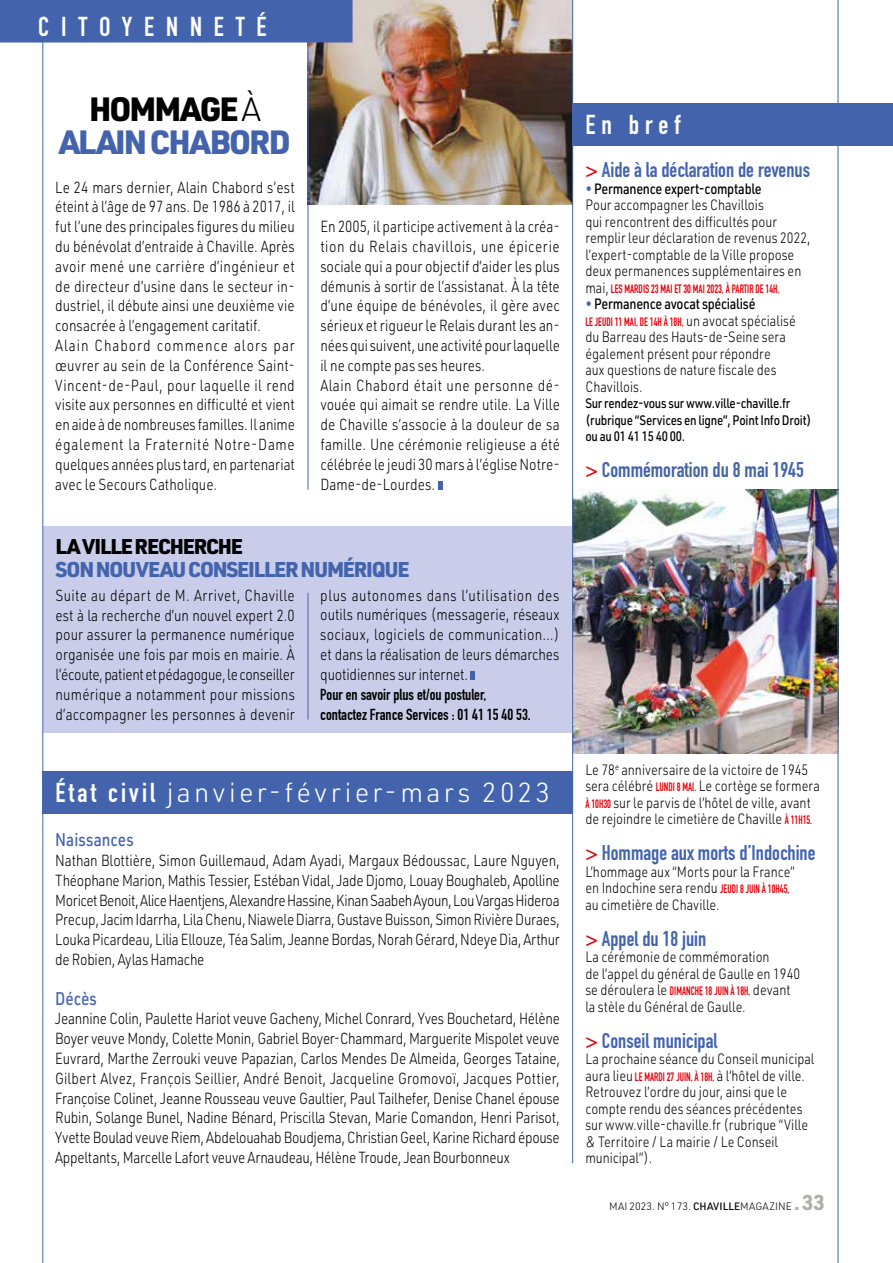
<style>
.page{position:relative;width:893px;height:1263px;background:#fff}
.page>*{position:absolute;margin:0;border:0;box-sizing:border-box;transform-origin:0 0}
.t1{font:900 33px/33px "URWDIN";letter-spacing:-.055em;color:#4364ad;text-align:center}
.t2{font:300 27px "URWDIN";letter-spacing:.12em;color:#fff}
.t3{font:27px "DIN Engschrift LT Pro";letter-spacing:.44em;color:#fff}
.t4{font:21px "DIN Engschrift LT Pro";color:#4364ad}
.t5{font:900 21px "URWDIN";letter-spacing:-.06em;color:#4364ad}
.t6{font:900 21px "URWDIN";letter-spacing:-.06em;color:#000}
.t7{font:500 18px "URWDIN";color:#4364ad;scale:.85 1}
.t8{font:300 15.75px/19.8px "URWDIN";color:#000;text-align:justify;scale:.85 1}
.t9{font:15.75px/19.8px "DIN Engschrift LT Pro";color:#000}
.t10{font:300 14.7px/16.5px "URWDIN";color:#000;scale:.85 1}
.t11{font:500 14.7px "URWDIN";letter-spacing:-.02em;color:#000;scale:.85 1}
.t12{font:500 13.5px/16.5px "URWDIN";letter-spacing:-.02em;color:#000;scale:.85 1}
.t13{font:12px "DIN Engschrift LT Pro";color:#e3000b;scale:.85 1}
.t14{font:300 10.5px "URWDIN";color:#000}
.s1{color:#000}
.s2{font-weight:300;color:#000}
.s3{font-family:"DIN Engschrift LT Pro";font-weight:400}
.s4{color:#e3000b}
.s5{color:#4364ad}
.s6{font-weight:500}
.s7{font-family:"URWDIN";font-weight:300;font-size:14.7px;color:#000}
.s8{font-weight:300;color:#4364ad}
.s9{font-family:"DIN Engschrift LT Pro";font-weight:400;font-size:12px;color:#e3000b}
.s10{font-weight:700;font-size:21px;color:#b1b0a7}
</style>
<div class="page">
<div style="left:43px;top:526px;width:529px;height:207px;background:#c9cde9"></div>
<svg style="left:471px;top:672px;width:4px;height:8px"></svg>
<svg style="left:438px;top:481px;width:4px;height:9px"></svg>
<img style="left:309px;top:0;width:263px;height:205px">
<hr style="left:43px;top:0;width:1px;height:1263px;background:#4364ad">
<img style="left:573px;top:489px;width:265px;height:265px">
<div style="left:573px;top:103px;width:320px;height:43px;background:#4364ad"></div>
<div style="left:43px;top:771px;width:530px;height:42px;background:#4364ad"></div>
<hr style="left:308px;top:0;width:1px;height:490px;background:#4364ad">
<hr style="left:838px;top:0;width:1px;height:1263px;background:#4364ad">
<hr style="left:572px;top:0;width:1px;height:1163px;background:#4364ad">
<hr style="left:308px;top:593px;width:1px;height:126px;background:#4364ad">
<div style="left:0;top:0;width:353px;height:43px;background:#4364ad"></div>
<h2 class="t3" style="left:38px;top:11px;width:230px">CITOYENNETÉ</h2>
<h1 class="t1" style="left:59px;top:92px;width:233px"><span class="s1">HOMMAGE</span> <span class="s2">À<br></span>ALAIN CHABORD</h1>
<p class="t8" style="left:55px;top:177px;width:283px;text-align:left">Le 24 mars dernier, Alain Chabord s’est éteint à l’âge de 97 ans. De 1986 à 2017, il fut l’une des principales figures du milieu du bénévolat d’entraide à Chaville. Après avoir mené une carrière d’ingénieur et de directeur d’usine dans le secteur in&shy;dustriel, il débute ainsi une deuxième vie consacrée à l’engagement caritatif.<br>Alain Chabord commence alors par œuvrer au sein de la Conférence Saint-Vincent-de-Paul, pour laquelle il rend visite aux personnes en difficulté et vient en aide à de nombreuses familles. Il anime également la Fraternité Notre-Dame quelques années plus tard, en partenariat avec le Secours Catholique.</p>
<p class="t8" style="left:320px;top:216px;width:283px;text-align:left">En 2005, il participe activement à la créa&shy;tion du Relais chavillois, une épicerie sociale qui a pour objectif d’aider les plus démunis à sortir de l’assistanat. À la tête d’une équipe de bénévoles, il gère avec sérieux et rigueur le Relais durant les an&shy;nées qui suivent, une activité pour laquelle il ne compte pas ses heures.<br>Alain Chabord était une personne dé&shy;vouée qui aimait se rendre utile. La Ville de Chaville s’associe à la douleur de sa famille. Une cérémonie religieuse a été célébrée le jeudi 30 mars à l’église Notre-Dame-de-Lourdes.</p>
<h3 class="t6" style="left:56px;top:532px;width:189px">LA VILLE RECHERCHE</h3>
<h3 class="t5" style="left:56px;top:554px;width:356px">SON NOUVEAU CONSEILLER NUMÉRIQUE</h3>
<p class="t8" style="left:56px;top:585px;width:283px">Suite au départ de M. Arrivet, Chaville est à la recherche d’un nouvel expert 2.0 pour assurer la permanence numérique organisée une fois par mois en mairie. À l’écoute, patient et pédagogue, le conseiller numérique a notamment pour missions d’accompagner les personnes à devenir</p>
<p class="t8" style="left:320px;top:585px;width:283px">plus autonomes dans l’utilisation des outils numériques (messagerie, réseaux sociaux, logiciels de communication…) et dans la réalisation de leurs démarches quotidiennes sur internet.</p>
<p class="t9" style="left:320px;top:685px;width:212px">Pour en savoir plus et/ou postuler, contactez France Services : 01 41 15 40 53.</p>
<h2 class="t2" style="left:56px;top:774px;width:496px"><span class="s3">État civil</span> janvier-février-mars 2023</h2>
<p class="t7" style="left:55px;top:828px;width:94px">Naissances</p>
<p class="t8" style="left:55px;top:850px;width:595px">Nathan Blottière, Simon Guillemaud, Adam Ayadi, Margaux Bédoussac, Laure Nguyen, Théophane Marion, Mathis Tessier, Estéban Vidal, Jade Djomo, Louay Boughaleb, Apolline Moricet Benoit, Alice Haentjens, Alexandre Hassine, Kinan Saabeh Ayoun, Lou Vargas Hideroa Precup, Jacim Idarrha, Lila Chenu, Niawele Diarra, Gustave Buisson, Simon Rivière Duraes, Louka Picardeau, Lilia Ellouze, Téa Salim, Jeanne Bordas, Norah Gérard, Ndeye Dia, Arthur de Robien, Aylas Hamache</p>
<p class="t7" style="left:55px;top:986px;width:51px">Décès</p>
<p class="t8" style="left:55px;top:1008px;width:595px">Jeannine Colin, Paulette Hariot veuve Gacheny, Michel Conrard, Yves Bouchetard, Hélène Boyer veuve Mondy, Colette Monin, Gabriel Boyer-Chammard, Marguerite Mispolet veuve Euvrard, Marthe Zerrouki veuve Papazian, Carlos Mendes De Almeida, Georges Tataine, Gilbert Alvez, François Seillier, André Benoit, Jacqueline Gromovoï, Jacques Pottier, Françoise Colinet, Jeanne Rousseau veuve Gaultier, Paul Tailhefer, Denise Chanel épouse Rubin, Solange Bunel, Nadine Bénard, Priscilla Stevan, Marie Comandon, Henri Parisot, Yvette Boulad veuve Riem, Abdelouahab Boudjema, Christian Geel, Karine Richard épouse Appeltants, Marcelle Lafort veuve Arnaudeau, Hélène Troude, Jean Bourbonneux</p>
<h2 class="t3" style="left:585px;top:109px;width:97px">En bref</h2>
<h3 class="t4" style="left:585px;top:158px;width:226px"><span class="s4">&gt;</span> Aide à la déclaration de revenus</h3>
<p class="t10" style="left:585px;top:180px;width:266px"><span class="s5">•</span> <span class="s6">Permanence expert-comptable<br></span>Pour accompagner les Chavillois<br>qui rencontrent des difficultés pour remplir leur déclaration de revenus 2022, l’expert-comptable de la Ville propose deux permanences supplémentaires en</p>
<p class="t13" style="left:585px;top:282px;width:230px"><span class="s7">mai,</span> LES MARDIS 23 MAI ET 30 MAI 2023, À PARTIR DE 14H.</p>
<p class="t11" style="left:585px;top:294px;width:202px"><span class="s8">•</span> Permanence avocat spécialisé</p>
<p class="t13" style="left:585px;top:315px;width:249px">LE JEUDI 11 MAI, DE 14H À 18H, <span class="s7">un avocat spécialisé</span></p>
<p class="t10" style="left:585px;top:329px;width:237px">du Barreau des Hauts-de-Seine sera également présent pour répondre aux questions de nature fiscale des<br>Chavillois.</p>
<p class="t12" style="left:585px;top:395px;width:267px">Sur rendez-vous sur www.ville-chaville.fr (rubrique “Services en ligne”, Point Info Droit) ou au 01 41 15 40 00.</p>
<h3 class="t4" style="left:585px;top:458px;width:220px"><span class="s4">&gt;</span> Commémoration du 8 mai 1945</h3>
<p class="t10" style="left:585px;top:761px;width:277px">Le 78<sup>e</sup> anniversaire de la victoire de 1945 sera célébré <span class="s9">LUNDI 8 MAI.</span> Le cortège se formera <span class="s9">À 10H30</span> sur le parvis de l’hôtel de ville, avant de rejoindre le cimetière de Chaville <span class="s9">À 11H15.</span></p>
<h3 class="t4" style="left:585px;top:840px;width:232px"><span class="s4">&gt;</span> Hommage aux morts d’Indochine</h3>
<p class="t10" style="left:585px;top:863px;width:248px">L’hommage aux “Morts pour la France” en Indochine sera rendu <span class="s9">JEUDI 8 JUIN À 10H45, </span>au cimetière de Chaville.</p>
<h3 class="t4" style="left:585px;top:926px;width:122px"><span class="s4">&gt;</span> Appel du 18 juin</h3>
<p class="t10" style="left:585px;top:948px;width:254px">La cérémonie de commémoration<br>de l’appel du général de Gaulle en 1940 se déroulera le <span class="s9">DIMANCHE 18 JUIN À 18H,</span> devant la stèle du Général de Gaulle.</p>
<h3 class="t4" style="left:585px;top:1028px;width:134px"><span class="s4">&gt;</span> Conseil municipal</h3>
<p class="t10" style="left:585px;top:1050px;width:271px">La prochaine séance du Conseil municipal aura lieu <span class="s9">LE MARDI 27 JUIN, À 18H,</span> à l’hôtel de ville.<br>Retrouvez l’ordre du jour, ainsi que le compte rendu des séances précédentes sur www.ville-chaville.fr (rubrique “Ville &amp; Territoire / La mairie / Le Conseil municipal”).</p>
<p class="t14" style="left:609px;top:1199px;width:217px">MAI 2023. N° 173. <span class="s6">CHAVILLE</span>MAGAZINE <span class="s10">.33</span></p>
</div>
